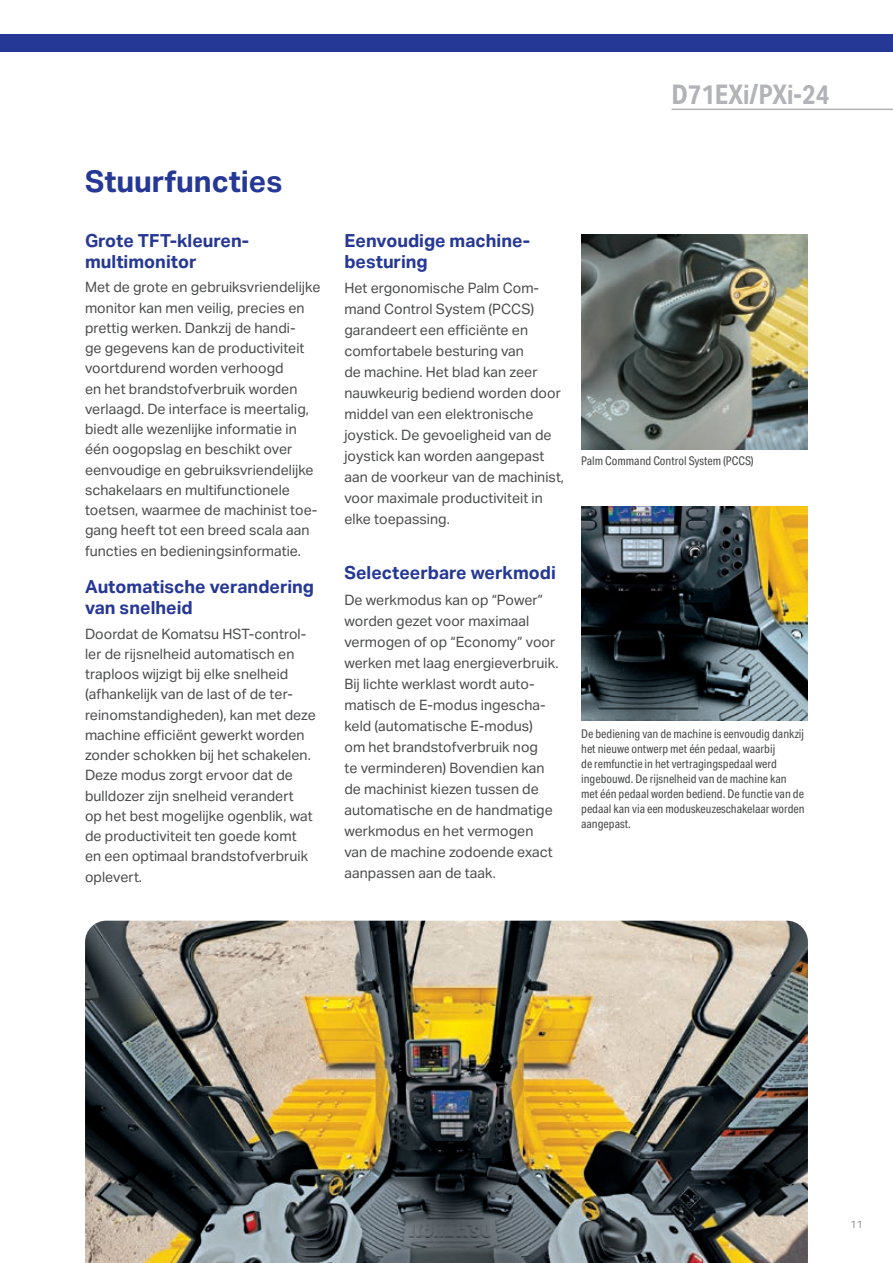
<style>
.page{position:relative;width:893px;height:1263px;background:#fff}
.page>*{position:absolute;margin:0;border:0;box-sizing:border-box;transform-origin:0 0}
.t1{font:700 30px "Aktiv Grotesk";color:#263895}
.t2{font:700 27px "Aktiv Grotesk Cd";color:#b2b3b7}
.t3{font:700 18px/21px "Aktiv Grotesk";color:#263895}
.t4{font:14.25px/20.2px "Aktiv Grotesk";color:#4b4c4d}
.t5{font:12px/15px "Aktiv Grotesk Cd";color:#4b4c4d}
.t6{font:10.5px "Aktiv Grotesk";color:#939598}
</style>
<div class="page">
<img style="left:581px;top:235px;width:227px;height:215px">
<img style="left:581px;top:506px;width:227px;height:215px">
<img style="left:85px;top:921px;width:723px;height:342px">
<div style="left:0;top:34px;width:893px;height:17px;background:#263895"></div>
<hr style="left:672px;top:109px;width:221px;height:1px;background:#b2b3b7">
<h2 class="t2" style="left:672px;top:79px;width:159px">D71EXi/PXi-24</h2>
<h1 class="t1" style="left:85px;top:164px;width:199px">Stuurfuncties</h1>
<p class="t3" style="left:85px;top:230px;width:164px">Grote TFT-kleuren&shy;multimonitor</p>
<p class="t4" style="left:85px;top:277px;width:237px">Met de grote en gebruiksvriendelijke monitor kan men veilig, precies en prettig werken. Dankzij de handi-<br>ge gegevens kan de productiviteit voortdurend worden verhoogd<br>en het brandstofverbruik worden verlaagd. De interface is meertalig, biedt alle wezenlijke informatie in één oogopslag en beschikt over eenvoudige en gebruiksvriendelijke schakelaars en multifunctionele toetsen, waarmee de machinist toe&shy;gang heeft tot een breed scala aan functies en bedieningsinformatie.</p>
<p class="t3" style="left:85px;top:576px;width:231px">Automatische verandering van snelheid</p>
<p class="t4" style="left:85px;top:624px;width:232px">Doordat de Komatsu HST-control&shy;ler de rijsnelheid automatisch en traploos wijzigt bij elke snelheid (afhankelijk van de last of de ter&shy;reinomstandigheden), kan met deze machine efficiënt gewerkt worden zonder schokken bij het schakelen.<br>Deze modus zorgt ervoor dat de bulldozer zijn snelheid verandert<br>op het best mogelijke ogenblik, wat de productiviteit ten goede komt en een optimaal brandstofverbruik oplevert.</p>
<p class="t3" style="left:344px;top:230px;width:186px">Eenvoudige machine&shy;besturing</p>
<p class="t4" style="left:344px;top:278px;width:221px;line-height:21px">Het ergonomische Palm Com&shy;mand Control System (PCCS) garandeert een efficiënte en comfortabele besturing van<br>de machine. Het blad kan zeer nauwkeurig bediend worden door middel van een elektronische joystick. De gevoeligheid van de joystick kan worden aangepast aan de voorkeur van de machinist, voor maximale productiviteit in elke toepassing.</p>
<p class="t3" style="left:344px;top:563px;width:213px">Selecteerbare werkmodi</p>
<p class="t4" style="left:344px;top:589px;width:216px;line-height:21px">De werkmodus kan op “Power” worden gezet voor maximaal vermogen of op “Economy” voor werken met laag energieverbruik.<br>Bij lichte werklast wordt auto&shy;matisch de E-modus ingescha&shy;keld (automatische E-modus)<br>om het brandstofverbruik nog<br>te verminderen) Bovendien kan de machinist kiezen tussen de automatische en de handmatige werkmodus en het vermogen van de machine zodoende exact aanpassen aan de taak.</p>
<p class="t5" style="left:581px;top:453px;width:174px">Palm Command Control System (PCCS)</p>
<p class="t5" style="left:581px;top:726px;width:225px">De bediening van de machine is eenvoudig dankzij het nieuwe ontwerp met één pedaal, waarbij<br>de remfunctie in het vertragingspedaal werd ingebouwd. De rijsnelheid van de machine kan met één pedaal worden bediend. De functie van de pedaal kan via een moduskeuzeschakelaar worden aangepast.</p>
<p class="t6" style="left:850px;top:1218px;width:14px">11</p>
</div>
